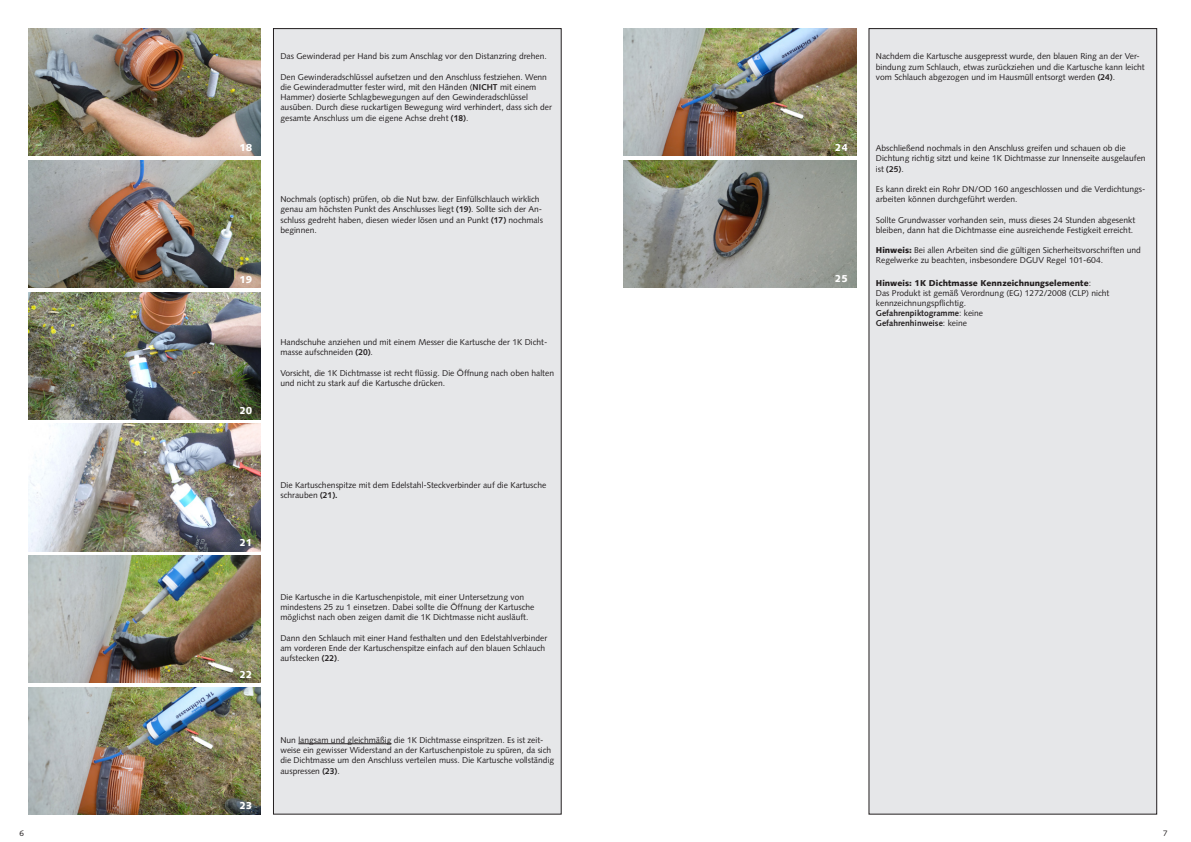
<style>
.page{position:relative;width:1191px;height:842px;background:#fff}
.page>*{position:absolute;margin:0;border:0;box-sizing:border-box;transform-origin:0 0}
.t1{font:900 10px "Syntax LTCE";color:#fff}
.t2{font:8.5px/10.2px "Syntax LTCE";color:#231f20}
.t3{font:8px "Syntax LTCE";color:#231f20}
.s1{font-weight:700}
.s2{font-weight:900}
</style>
<div class="page">
<img style="left:28px;top:555px;width:233px;height:128px">
<img style="left:28px;top:687px;width:233px;height:128px">
<div style="left:273px;top:29px;width:288px;height:785px;background:#e6e7e9"></div>
<img style="left:28px;top:424px;width:233px;height:127px">
<img style="left:28px;top:28px;width:233px;height:128px">
<img style="left:28px;top:160px;width:233px;height:128px">
<img style="left:28px;top:292px;width:233px;height:128px">
<hr style="left:298px;top:743px;width:93px;height:1px;background:#231f20">
<div style="left:869px;top:29px;width:287px;height:785px;background:#e6e7e9"></div>
<img style="left:624px;top:160px;width:232px;height:128px">
<img style="left:624px;top:28px;width:232px;height:128px">
<p class="t1" style="left:239px;top:141px;width:14px">18</p>
<p class="t1" style="left:239px;top:273px;width:14px">19</p>
<p class="t1" style="left:239px;top:405px;width:14px">20</p>
<p class="t1" style="left:239px;top:536px;width:14px">21</p>
<p class="t1" style="left:239px;top:668px;width:14px">22</p>
<p class="t1" style="left:239px;top:800px;width:14px">23</p>
<p class="t2" style="left:280px;top:51px;width:268px">Das Gewinderad per Hand bis zum Anschlag vor den Distanzring drehen.</p>
<p class="t2" style="left:280px;top:72px;width:273px">Den Gewinderadschlüssel aufsetzen und den Anschluss festziehen. Wenn die Gewinderadmutter fester wird, mit den Händen (<span class="s1">NICHT</span> mit einem Hammer) dosierte Schlagbewegungen auf den Gewinderadschlüssel ausüben. Durch diese ruckartigen Bewegung wird verhindert, dass sich der gesamte Anschluss um die eigene Achse dreht <span class="s1">(18)</span>.</p>
<p class="t2" style="left:280px;top:194px;width:264px">Nochmals (optisch) prüfen, ob die Nut bzw. der Einfüllschlauch wirklich genau am höchsten Punkt des Anschlusses liegt <span class="s1">(19)</span>. Sollte sich der An&shy;schluss gedreht haben, diesen wieder lösen und an Punkt <span class="s1">(17)</span> nochmals beginnen.</p>
<p class="t2" style="left:280px;top:337px;width:268px">Handschuhe anziehen und mit einem Messer die Kartusche der 1K Dicht&shy;masse aufschneiden <span class="s1">(20)</span>.</p>
<p class="t2" style="left:280px;top:368px;width:275px">Vorsicht, die 1K Dichtmasse ist recht flüssig. Die Öffnung nach oben halten und nicht zu stark auf die Kartusche drücken.</p>
<p class="t2" style="left:280px;top:480px;width:267px">Die Kartuschenspitze mit dem Edelstahl-Steckverbinder auf die Kartusche schrauben <span class="s1">(21).</span></p>
<p class="t2" style="left:280px;top:592px;width:255px">Die Kartusche in die Kartuschenpistole, mit einer Untersetzung von mindestens 25 zu 1 einsetzen. Dabei sollte die Öffnung der Kartusche möglichst nach oben zeigen damit die 1K Dichtmasse nicht ausläuft.</p>
<p class="t2" style="left:280px;top:633px;width:268px">Dann den Schlauch mit einer Hand festhalten und den Edelstahlverbinder am vorderen Ende der Kartuschenspitze einfach auf den blauen Schlauch aufstecken <span class="s1">(22)</span>.</p>
<p class="t2" style="left:280px;top:735px;width:275px">Nun langsam und gleichmäßig die 1K Dichtmasse einspritzen. Es ist zeit&shy;weise ein gewisser Widerstand an der Kartuschenpistole zu spüren, da sich die Dichtmasse um den Anschluss verteilen muss. Die Kartusche vollständig auspressen <span class="s1">(23)</span>.</p>
<p class="t1" style="left:835px;top:141px;width:14px">24</p>
<p class="t1" style="left:835px;top:272px;width:14px">25</p>
<p class="t2" style="left:876px;top:51px;width:270px">Nachdem die Kartusche ausgepresst wurde, den blauen Ring an der Ver&shy;bindung zum Schlauch, etwas zurückziehen und die Kartusche kann leicht vom Schlauch abgezogen und im Hausmüll entsorgt werden <span class="s1">(24)</span>.</p>
<p class="t2" style="left:876px;top:143px;width:271px">Abschließend nochmals in den Anschluss greifen und schauen ob die<br>Dichtung richtig sitzt und keine 1K Dichtmasse zur Innenseite ausgelaufen ist <span class="s1">(25)</span>.</p>
<p class="t2" style="left:876px;top:184px;width:271px">Es kann direkt ein Rohr DN/OD 160 angeschlossen und die Verdichtungs&shy;arbeiten können durchgeführt werden.</p>
<p class="t2" style="left:876px;top:215px;width:261px">Sollte Grundwasser vorhanden sein, muss dieses 24 Stunden abgesenkt bleiben, dann hat die Dichtmasse eine ausreichende Festigkeit erreicht.</p>
<p class="t2" style="left:876px;top:245px;width:267px"><span class="s2">Hinweis:</span> Bei allen Arbeiten sind die gültigen Sicherheitsvorschriften und<br>Regelwerke zu beachten, insbesondere DGUV Regel 101-604.</p>
<p class="t2" style="left:876px;top:278px;width:235px"><span class="s2">Hinweis: 1K Dichtmasse Kennzeichnungselemente</span>:<br>Das Produkt ist gemäß Verordnung (EG) 1272/2008 (CLP) nicht kennzeichnungspflichtig.<br><span class="s1">Gefahrenpiktogramme</span>: keine<br><span class="s1">Gefahrenhinweise</span>: keine</p>
<p class="t3" style="left:19px;top:828px;width:6px">6</p>
<p class="t3" style="left:1163px;top:828px;width:6px">7</p>
</div>
